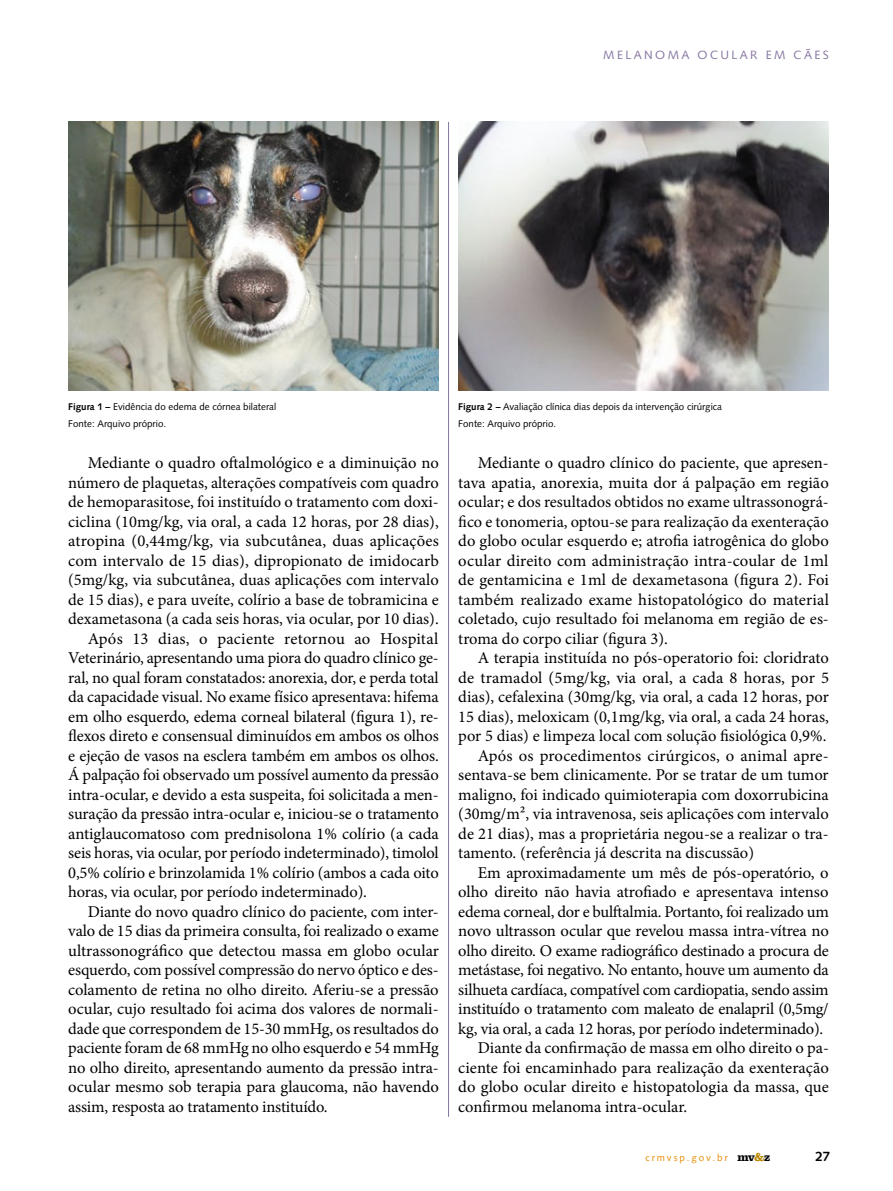
<style>
.page{position:relative;width:893px;height:1191px;background:#fff}
.page>*{position:absolute;margin:0;border:0;box-sizing:border-box;transform-origin:0 0}
.t1{font:16.5px/19.5px "Minion Pro";letter-spacing:-.01em;color:#000;text-align:justify}
.t2{font:16.5px "Minion Pro";letter-spacing:.01em;color:#000}
.t3{font:16.5px "Minion Pro";letter-spacing:.015em;color:#000}
.t4{font:700 13.5px "Syntax LT Std";color:#000}
.t5{font:12px "Syntax LT Std";color:#8777a2}
.t6{font:9.75px/17.1px "Syntax LT Std";color:#000}
.t7{font:9.75px "Syntax LT Std";letter-spacing:.2em;color:#e78c00}
.s1{font-weight:700}
.s2{font-family:"Clarendon LT Std";font-weight:700;font-size:12px;color:#000}
.s3{font-family:"Clarendon LT Std";font-weight:700;font-size:12px;color:#b98600}
</style>
<div class="page">
<hr style="left:448px;top:122px;width:1px;height:994px;background:#8777a2">
<img style="left:68px;top:122px;width:371px;height:268px">
<img style="left:458px;top:122px;width:371px;height:268px">
<p class="t5" style="left:603px;top:47px;width:25px">Melanoma</p>
<p class="t5" style="left:698px;top:47px;width:11px">ocular</p>
<p class="t5" style="left:766px;top:47px;width:11px">em</p>
<p class="t5" style="left:794px;top:47px;width:29px">c ães</p>
<p class="t6" style="left:68px;top:398px;width:210px"><span class="s1">Figura 1 –</span> Evidência do edema de córnea bilateral<br>Fonte: Arquivo próprio.</p>
<p class="t6" style="left:458px;top:398px;width:265px"><span class="s1">Figura 2 –</span> Avaliação clínica dias depois da intervenção cirúrgica<br>Fonte: Arquivo próprio.</p>
<p class="t1" style="left:88px;top:453px;width:353px">Mediante o quadro oftalmológico e a diminuição no</p>
<p class="t1" style="left:68px;top:473px;width:372px">número de plaquetas, alterações compatíveis com quadro</p>
<p class="t1" style="left:68px;top:492px;width:372px">de hemoparasitose, foi instituído o tratamento com doxi-</p>
<p class="t1" style="left:68px;top:512px;width:372px">ciclina (10mg/kg, via oral, a cada 12 horas, por 28 dias),</p>
<p class="t2" style="left:68px;top:530px;width:372px">atropina (0,44mg/kg, via subcutânea, duas aplicações</p>
<p class="t1" style="left:68px;top:551px;width:372px">com intervalo de 15 dias), dipropionato de imidocarb</p>
<p class="t1" style="left:68px;top:570px;width:372px">(5mg/kg, via subcutânea, duas aplicações com intervalo</p>
<p class="t1" style="left:68px;top:590px;width:372px">de 15 dias), e para uveíte, colírio a base de tobramicina e</p>
<p class="t1" style="left:68px;top:609px;width:372px">dexametasona (a cada seis horas, via ocular, por 10 dias).</p>
<p class="t3" style="left:88px;top:627px;width:352px">Após 13 dias, o paciente retornou ao Hospital</p>
<p class="t1" style="left:68px;top:648px;width:372px">Veterinário, apresentando uma piora do quadro clínico ge-</p>
<p class="t1" style="left:68px;top:668px;width:372px">ral, no qual foram constatados: anorexia, dor, e perda total</p>
<p class="t1" style="left:68px;top:687px;width:372px">da capacidade visual. No exame físico apresentava: hifema</p>
<p class="t1" style="left:68px;top:707px;width:372px">em olho esquerdo, edema corneal bilateral (figura 1), re-</p>
<p class="t1" style="left:68px;top:726px;width:372px">flexos direto e consensual diminuídos em ambos os olhos</p>
<p class="t1" style="left:68px;top:746px;width:372px">e ejeção de vasos na esclera também em ambos os olhos.</p>
<p class="t1" style="left:68px;top:765px;width:372px">Á palpação foi observado um possível aumento da pressão</p>
<p class="t1" style="left:68px;top:785px;width:372px">intra-ocular, e devido a esta suspeita, foi solicitada a men-</p>
<p class="t1" style="left:68px;top:804px;width:372px">suração da pressão intra-ocular e, iniciou-se o tratamento</p>
<p class="t1" style="left:68px;top:824px;width:372px">antiglaucomatoso com prednisolona 1% colírio (a cada</p>
<p class="t1" style="left:68px;top:843px;width:372px">seis horas, via ocular, por período indeterminado), timolol</p>
<p class="t1" style="left:68px;top:863px;width:372px">0,5% colírio e brinzolamida 1% colírio (ambos a cada oito</p>
<p class="t1" style="left:68px;top:882px;width:300px">horas, via ocular, por período indeterminado).</p>
<p class="t1" style="left:88px;top:902px;width:353px">Diante do novo quadro clínico do paciente, com inter-</p>
<p class="t1" style="left:68px;top:921px;width:372px">valo de 15 dias da primeira consulta, foi realizado o exame</p>
<p class="t1" style="left:68px;top:941px;width:372px">ultrassonográfico que detectou massa em globo ocular</p>
<p class="t1" style="left:68px;top:960px;width:372px">esquerdo, com possível compressão do nervo óptico e des-</p>
<p class="t1" style="left:68px;top:980px;width:372px">colamento de retina no olho direito. Aferiu-se a pressão</p>
<p class="t1" style="left:68px;top:999px;width:372px">ocular, cujo resultado foi acima dos valores de normali-</p>
<p class="t1" style="left:68px;top:1019px;width:372px">dade que correspondem de 15-30 mmHg, os resultados do</p>
<p class="t1" style="left:68px;top:1038px;width:372px">paciente foram de 68 mmHg no olho esquerdo e 54 mmHg</p>
<p class="t1" style="left:68px;top:1058px;width:372px">no olho direito, apresentando aumento da pressão intra-</p>
<p class="t1" style="left:68px;top:1077px;width:372px">ocular mesmo sob terapia para glaucoma, não havendo</p>
<p class="t1" style="left:68px;top:1097px;width:261px">assim, resposta ao tratamento instituído.</p>
<p class="t1" style="left:458px;top:453px;width:372px;text-indent:19px">Mediante o quadro clínico do paciente, que apresen&shy;tava apatia, anorexia, muita dor á palpação em região ocular; e dos resultados obtidos no exame ultrassonográ&shy;fico e tonomeria, optou-se para realização da exenteração do globo ocular esquerdo e; atrofia iatrogênica do globo ocular direito com administração intra-coular de 1ml de gentamicina e 1ml de dexametasona (figura 2). Foi também realizado exame histopatológico do material coletado, cujo resultado foi melanoma em região de es&shy;troma do corpo ciliar (figura 3).</p>
<p class="t1" style="left:478px;top:648px;width:352px">A terapia instituída no pós-operatorio foi: cloridrato</p>
<p class="t2" style="left:458px;top:666px;width:372px">de tramadol (5mg/kg, via oral, a cada 8 horas, por 5</p>
<p class="t1" style="left:458px;top:687px;width:372px">dias), cefalexina (30mg/kg, via oral, a cada 12 horas, por</p>
<p class="t1" style="left:458px;top:707px;width:372px">15 dias), meloxicam (0,1mg/kg, via oral, a cada 24 horas,</p>
<p class="t1" style="left:458px;top:726px;width:370px">por 5 dias) e limpeza local com solução fisiológica 0,9%.</p>
<p class="t2" style="left:478px;top:744px;width:352px">Após os procedimentos cirúrgicos, o animal apre-</p>
<p class="t1" style="left:458px;top:765px;width:372px">sentava-se bem clinicamente. Por se tratar de um tumor</p>
<p class="t1" style="left:458px;top:785px;width:372px">maligno, foi indicado quimioterapia com doxorrubicina</p>
<p class="t1" style="left:458px;top:804px;width:372px">(30mg/m², via intravenosa, seis aplicações com intervalo</p>
<p class="t1" style="left:458px;top:824px;width:372px">de 21 dias), mas a proprietária negou-se a realizar o tra-</p>
<p class="t1" style="left:458px;top:843px;width:297px">tamento. (referência já descrita na discussão)</p>
<p class="t1" style="left:478px;top:863px;width:352px">Em aproximadamente um mês de pós-operatório, o</p>
<p class="t1" style="left:458px;top:882px;width:372px">olho direito não havia atrofiado e apresentava intenso</p>
<p class="t1" style="left:458px;top:902px;width:372px">edema corneal, dor e bulftalmia. Portanto, foi realizado um</p>
<p class="t1" style="left:458px;top:921px;width:372px">novo ultrasson ocular que revelou massa intra-vítrea no</p>
<p class="t1" style="left:458px;top:941px;width:372px">olho direito. O exame radiográfico destinado a procura de</p>
<p class="t1" style="left:458px;top:960px;width:372px">metástase, foi negativo. No entanto, houve um aumento da</p>
<p class="t1" style="left:458px;top:980px;width:372px">silhueta cardíaca, compatível com cardiopatia, sendo assim</p>
<p class="t1" style="left:458px;top:999px;width:372px">instituído o tratamento com maleato de enalapril (0,5mg/</p>
<p class="t1" style="left:458px;top:1019px;width:366px">kg, via oral, a cada 12 horas, por período indeterminado).</p>
<p class="t1" style="left:478px;top:1038px;width:353px">Diante da confirmação de massa em olho direito o pa-</p>
<p class="t1" style="left:458px;top:1058px;width:372px">ciente foi encaminhado para realização da exenteração</p>
<p class="t1" style="left:458px;top:1077px;width:372px">do globo ocular direito e histopatologia da massa, que</p>
<p class="t1" style="left:458px;top:1097px;width:230px">confirmou melanoma intra-ocular.</p>
<p class="t7" style="left:645px;top:1151px;width:126px">crmvsp.gov.br <span class="s2">mv</span><span class="s3">&amp;</span><span class="s2">z</span></p>
<p class="t4" style="left:815px;top:1148px;width:16px">27</p>
</div>
